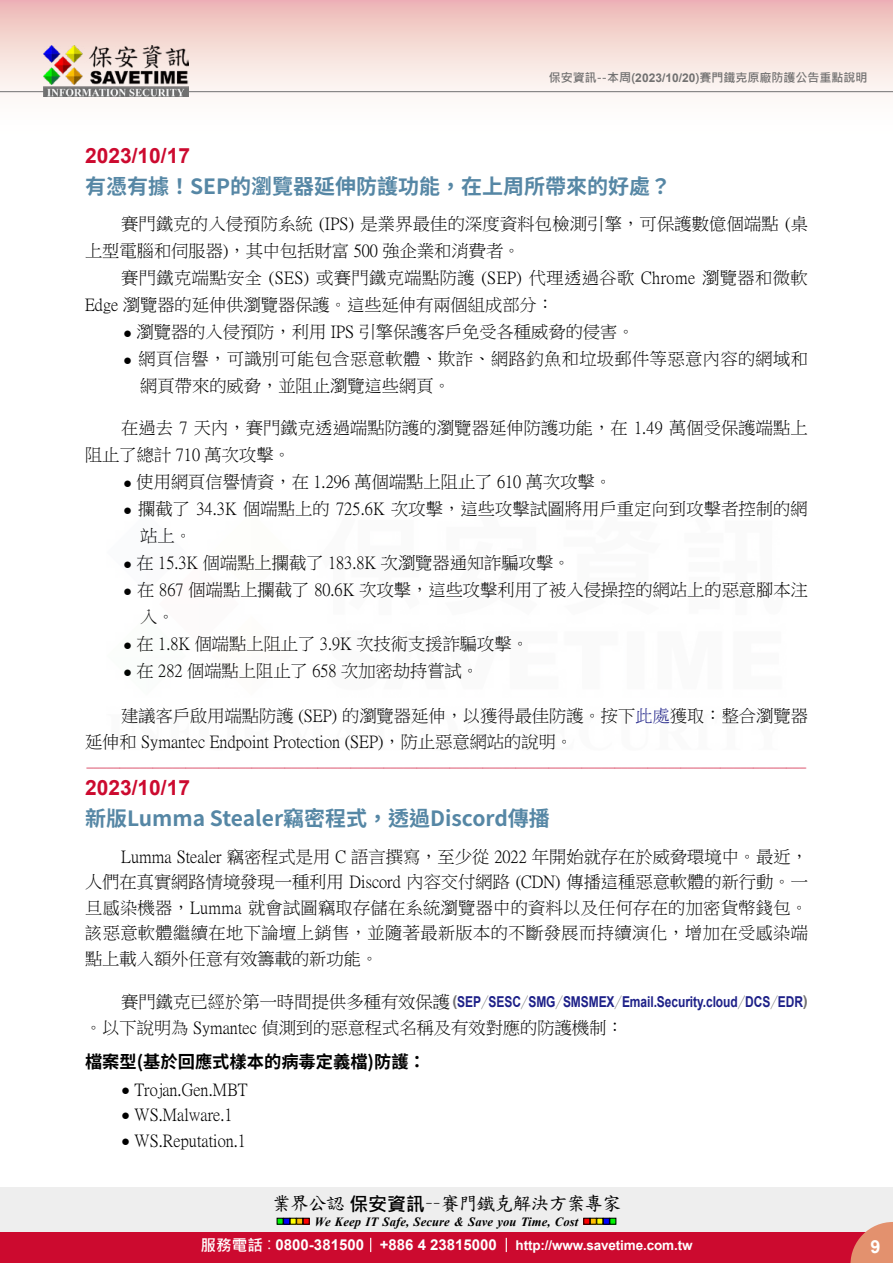
<style>
.page{position:relative;width:893px;height:1263px;background:#fff}
.page>*{position:absolute;margin:0;border:0;box-sizing:border-box;transform-origin:0 0}
.t1{font:700 21px "Source Han Sans TW";color:#5687a5}
.t2{font:700 21px "Arial";color:#cc0a2f}
.t3{font:18.9px "DF Kai Shu SB Estd BF";letter-spacing:-.05em;color:#000}
.t4{font:700 18px "Arial";color:#fff}
.t5{font:17.25px/25.5px "P Ming Li U";color:#000}
.t6{font:17.25px/27px "P Ming Li U";letter-spacing:.025em;color:#000}
.t7{font:17.25px/27px "P Ming Li U";letter-spacing:.02em;color:#000}
.t8{font:700 17.25px "Source Han Sans TW";color:#000}
.t9{font:16.5px "DF Kai Shu SB Estd BF";color:#cc0a2f}
.t10{font:700 15px "Arial";letter-spacing:-.005em;color:#1d2088;scale:.8 1}
.t11{font:700 13.5px "Arial";letter-spacing:-.01em;color:#fff}
.t12{font:italic 700 12.6px "Times New Roman";letter-spacing:.005em;color:#000}
.t13{font:700 12px "Microsoft Jheng Hei";color:#727171}
.s1{font-family:"Arial"}
.s2{font-family:"Arial";font-size:15px}
.s3{color:#1d2088}
.s4{font-family:"P Ming Li U";font-weight:400;font-size:17.25px;color:#000}
.s5{color:#727171}
.s6{font-family:"Source Han Sans TW";font-weight:800;color:#727171}
.s7{font-family:"Microsoft Jheng Hei";font-weight:700}
.s8{font-family:"Microsoft Jheng Hei";font-size:15.6px}
.s9{font-family:"Microsoft Jheng Hei";font-weight:400;font-size:15.6px}
.s10{font-size:15px}
</style>
<div class="page">
<div style="left:0;top:1187px;width:893px;height:49px;background:#eee"></div>
<svg style="left:277px;top:1218px;width:32px;height:6px"></svg>
<svg style="left:584px;top:1218px;width:32px;height:6px"></svg>
<div style="left:0;top:1232px;width:893px;height:31px;background:#cc0a2f"></div>
<svg style="left:850px;top:1222px;width:43px;height:41px"></svg>
<svg style="left:370px;top:1238px;width:1px;height:14px"></svg>
<svg style="left:506px;top:1238px;width:1px;height:14px"></svg>
<div style="left:0;top:0;width:893px;height:141px;background:linear-gradient(to bottom,#efc0bb,#fff)"></div>
<hr style="left:0;top:91px;width:893px;height:1px;background:#727171">
<img style="left:44px;top:46px;width:145px;height:51px">
<p class="t13" style="left:549px;top:70px;width:320px">保安資訊--本周(<span class="s1">2023/10/20</span>)賽門鐵克原廠防護公告重點說明</p>
<p class="t2" style="left:85px;top:140px;width:107px">2023/10/17</p>
<p class="t1" style="left:85px;top:175px;width:588px">有憑有據！SEP的瀏覽器延伸防護功能，在上周所帶來的好處？</p>
<p class="t5" style="left:85px;top:211px;width:724px;line-height:27px;text-indent:36px">賽門鐵克的入侵預防系統 (IPS) 是業界最佳的深度資料包檢測引擎，可保護數億個端點 (桌上型電腦和伺服器)，其中包括財富 500 強企業和消費者。</p>
<p class="t6" style="left:85px;top:265px;width:724px;text-indent:36px">賽門鐵克端點安全 (SES) 或賽門鐵克端點防護 (SEP) 代理透過谷歌 Chrome 瀏覽器和微軟<br>Edge 瀏覽器的延伸供瀏覽器保護。這些延伸有兩個組成部分：</p>
<p class="t5" style="left:123px;top:319px;width:513px"><span class="s2">●</span> 瀏覽器的入侵預防，利用 IPS 引擎保護客戶免受各種威脅的侵害。</p>
<p class="t7" style="left:140px;top:346px;width:669px;text-indent:-17px"><span class="s2">●</span> 網頁信譽，可識別可能包含惡意軟體、欺詐、網路釣魚和垃圾郵件等惡意內容的網域和網頁帶來的威脅，並阻止瀏覽這些網頁。</p>
<p class="t5" style="left:85px;top:415px;width:724px;line-height:27px;text-indent:36px">在過去 7 天內，賽門鐵克透過端點防護的瀏覽器延伸防護功能，在 1.49 萬個受保護端點上阻止了總計 710 萬次攻擊。</p>
<p class="t5" style="left:123px;top:469px;width:490px"><span class="s2">●</span> 使用網頁信譽情資，在 1.296 萬個端點上阻止了 610 萬次攻擊。</p>
<p class="t5" style="left:140px;top:496px;width:669px;line-height:27px;text-indent:-17px"><span class="s2">●</span> 攔截了 34.3K 個端點上的 725.6K 次攻擊，這些攻擊試圖將用戶重定向到攻擊者控制的網站上。</p>
<p class="t5" style="left:123px;top:550px;width:449px"><span class="s2">●</span> 在 15.3K 個端點上攔截了 183.8K 次瀏覽器通知詐騙攻擊。</p>
<p class="t5" style="left:140px;top:577px;width:669px;line-height:27px;text-indent:-17px"><span class="s2">●</span> 在 867 個端點上攔截了 80.6K 次攻擊，這些攻擊利用了被入侵操控的網站上的惡意腳本注入。</p>
<p class="t5" style="left:123px;top:631px;width:407px"><span class="s2">●</span> 在 1.8K 個端點上阻止了 3.9K 次技術支援詐騙攻擊。</p>
<p class="t5" style="left:123px;top:658px;width:357px"><span class="s2">●</span> 在 282 個端點上阻止了 658 次加密劫持嘗試。</p>
<p class="t5" style="left:85px;top:703px;width:724px;text-indent:36px">建議客戶啟用端點防護 (SEP) 的瀏覽器延伸，以獲得最佳防護。按下<span class="s3">此處</span>獲取：整合瀏覽器延伸和 Symantec Endpoint Protection (SEP)，防止惡意網站的說明。</p>
<p class="t9" style="left:86px;top:759px;width:723px">-------------------------------------------------------------------------------------------------------------</p>
<p class="t2" style="left:85px;top:772px;width:107px">2023/10/17</p>
<p class="t1" style="left:85px;top:807px;width:466px">新版Lumma Stealer竊密程式，透過Discord傳播</p>
<p class="t5" style="left:85px;top:843px;width:725px;text-align:justify;text-indent:36px">Lumma Stealer 竊密程式是用 C 語言撰寫，至少從 2022 年開始就存在於威脅環境中。最近，人們在真實網路情境發現一種利用 Discord 內容交付網路 (CDN) 傳播這種惡意軟體的新行動。一旦感染機器，Lumma 就會試圖竊取存儲在系統瀏覽器中的資料以及任何存在的加密貨幣錢包。該惡意軟體繼續在地下論壇上銷售，並隨著最新版本的不斷發展而持續演化，增加在受感染端點上載入額外任意有效籌載的新功能。</p>
<p class="t10" style="left:121px;top:991px;width:860px"><span class="s4">賽門鐵克已經於第一時間提供多種有效保護</span><span class="s5">(</span>SEP<span class="s6">／</span>SESC<span class="s6">／</span>SMG<span class="s6">／</span>SMSMEX<span class="s6">／</span>Email.Security.cloud<span class="s6">／</span>DCS<span class="s6">／</span>EDR<span class="s5">)</span></p>
<p class="t5" style="left:85px;top:1014px;width:540px">。以下說明為 Symantec 偵測到的惡意程式名稱及有效對應的防護機制：</p>
<p class="t8" style="left:85px;top:1052px;width:342px">檔案型(基於回應式樣本的病毒定義檔)防護：</p>
<p class="t5" style="left:121px;top:1077px;width:128px"><span class="s2">●</span> Trojan.Gen.MBT</p>
<p class="t5" style="left:121px;top:1102px;width:113px"><span class="s2">●</span> WS.Malware.1</p>
<p class="t5" style="left:121px;top:1128px;width:126px"><span class="s2">●</span> WS.Reputation.1</p>
<p class="t3" style="left:272px;top:1194px;width:351px">業界公認<span class="s7">保安資訊</span>－－賽門鐵克解決方案專家</p>
<p class="t12" style="left:315px;top:1212px;width:265px">We Keep IT Safe, Secure &amp; Save you Time, Cost</p>
<p class="t11" style="left:200px;top:1235px;width:494px"><span class="s8">服務電話</span><span class="s9">：</span><span class="s10">0800-381500 +886 4 23815000</span> http://www.savetime.com.tw</p>
<p class="t4" style="left:870px;top:1234px;width:12px">9</p>
</div>
